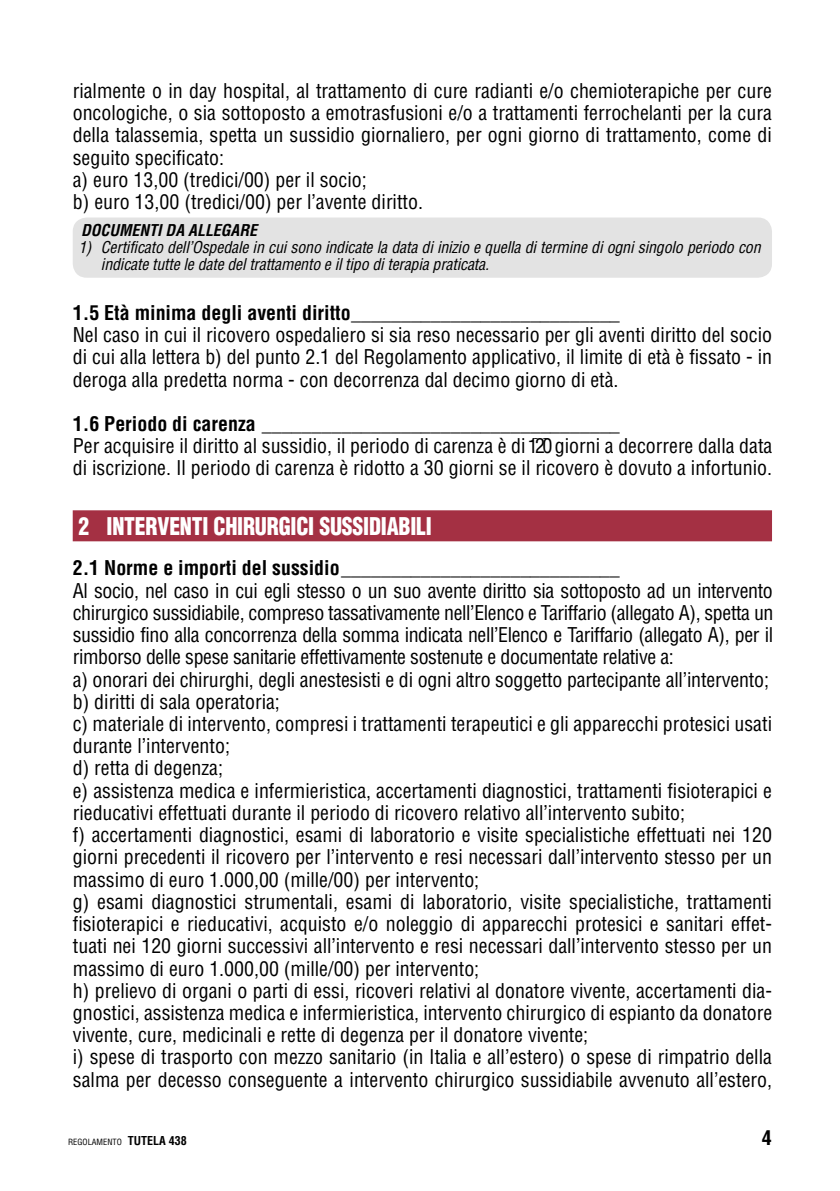
<style>
.page{position:relative;width:840px;height:1191px;background:#fff}
.page>*{position:absolute;margin:0;border:0;box-sizing:border-box;transform-origin:0 0}
.t1{font:900 condensed 23.8px "Helvetica LT Std";letter-spacing:-.01em;color:#fff;scale:.9 1}
.t2{font:condensed 20px "Helvetica LT Std";color:#000}
.t3{font:700 condensed 20px "Helvetica LT Std";color:#000}
.t4{font:condensed 19.8px/22.2px "Helvetica LT Std";color:#000}
.t5{font:700 condensed 19.8px "Helvetica LT Std";color:#000}
.t6{font:italic condensed 15.8px/16.8px "Helvetica LT Std";letter-spacing:-.01em;color:#000}
.t7{font:italic 700 condensed 15.8px "Helvetica LT Std";color:#000}
.t8{font:condensed 8.4px "Helvetica LT Std";color:#000}
.s1{font-weight:700;font-size:12px}
.s2{font-size:19.8px}
</style>
<div class="page">
<div style="left:73px;top:510px;width:698px;height:31px;background:#a43043"></div>
<div style="left:73px;top:217px;width:698px;height:61px;background:#e3e3e3;border-radius:14px"></div>
<p class="t4" style="left:73px;top:79px;width:700px">rialmente o in day hospital, al trattamento di cure radianti e/o chemioterapiche per cure oncologiche, o sia sottoposto a emotrasfusioni e/o a trattamenti ferrochelanti per la cura della talassemia, spetta un sussidio giornaliero, per ogni giorno di trattamento, come di seguito specificato:<br>a) euro 13,00 (tredici/00) per il socio;<br>b) euro 13,00 (tredici/00) per l’avente diritto.</p>
<p class="t7" style="left:81px;top:221px;width:177px">DOCUMENTI DA ALLEGARE</p>
<p class="t6" style="left:101px;top:239px;width:661px;text-indent:-23px">1) Certificato dell’Ospedale in cui sono indicate la data di inizio e quella di termine di ogni singolo periodo con indicate tutte le date del trattamento e il tipo di terapia praticata.</p>
<p class="t5" style="left:73px;top:300px;width:548px">1.5 Età minima degli aventi diritto___________________________</p>
<p class="t4" style="left:73px;top:324px;width:700px;text-align:justify">Nel caso in cui il ricovero ospedaliero si sia reso necessario per gli aventi diritto del socio di cui alla lettera b) del punto 2.1 del Regolamento applicativo, il limite di età è fissato - in deroga alla predetta norma - con decorrenza dal decimo giorno di età.</p>
<p class="t5" style="left:73px;top:411px;width:548px">1.6 Periodo di carenza ____________________________________</p>
<p class="t4" style="left:73px;top:434px;width:700px">Per acquisire il diritto al sussidio, il periodo di carenza è di 60 giorni a decorrere dalla data di iscrizione. Il periodo di carenza è ridotto a 15 giorni se il ricovero è dovuto a infortunio.</p>
<p class="t1" style="left:78px;top:511px;width:394px">2 INTERVENTI CHIRURGICI SUSSIDIABILI</p>
<p class="t5" style="left:73px;top:556px;width:548px">2.1 Norme e importi del sussidio____________________________</p>
<p class="t4" style="left:73px;top:579px;width:701px">Al socio, nel caso in cui egli stesso o un suo avente diritto sia sottoposto ad un intervento chirurgico sussidiabile, compreso tassativamente nell’Elenco e Tariffario (allegato A), spetta un sussidio fino alla concorrenza della somma indicata nell’Elenco e Tariffario (allegato A), per il rimborso delle spese sanitarie effettivamente sostenute e documentate relative a:<br>a) onorari dei chirurghi, degli anestesisti e di ogni altro soggetto partecipante all’intervento; b) diritti di sala operatoria;<br>c) materiale di intervento, compresi i trattamenti terapeutici e gli apparecchi protesici usati durante l’intervento;<br>d) retta di degenza;<br>e) assistenza medica e infermieristica, accertamenti diagnostici, trattamenti fisioterapici e rieducativi effettuati durante il periodo di ricovero relativo all’intervento subito;<br>f) accertamenti diagnostici, esami di laboratorio e visite specialistiche effettuati nei 120 giorni precedenti il ricovero per l’intervento e resi necessari dall’intervento stesso per un massimo di euro 1.000,00 (mille/00) per intervento;<br>g) esami diagnostici strumentali, esami di laboratorio, visite specialistiche, trattamenti fisioterapici e rieducativi, acquisto e/o noleggio di apparecchi protesici e sanitari effet&shy;tuati nei 120 giorni successivi all’intervento e resi necessari dall’intervento stesso per un massimo di euro 1.000,00 (mille/00) per intervento;<br>h) prelievo di organi o parti di essi, ricoveri relativi al donatore vivente, accertamenti dia&shy;gnostici, assistenza medica e infermieristica, intervento chirurgico di espianto da donatore vivente, cure, medicinali e rette di degenza per il donatore vivente;<br>i) spese di trasporto con mezzo sanitario (in Italia e all’estero) o spese di rimpatrio della salma per decesso conseguente a intervento chirurgico sussidiabile avvenuto all’estero,</p>
<p class="t2" style="left:527px;top:433px;width:26px">120</p>
<p class="t2" style="left:423px;top:455px;width:21px">30</p>
<p class="t8" style="left:73px;top:1134px;width:116px">REGOLAMENTO<span class="s1">TUTELA 438</span></p>
<p class="t3" style="left:761px;top:1125px;width:12px">4<span class="s2">4</span></p>
<p class="t8" style="left:68px;top:1136px;width:55px">REGOLAMENTO</p>
</div>
